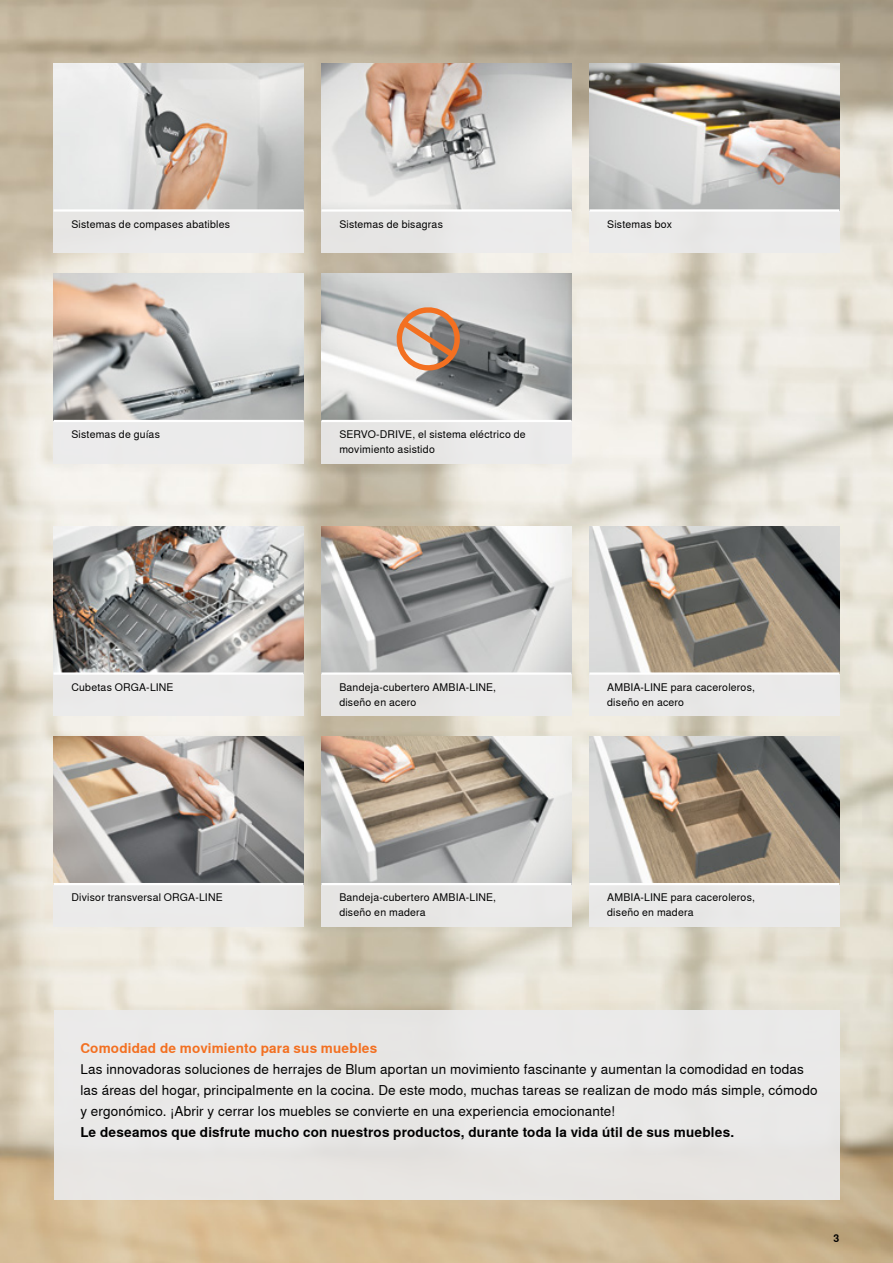
<style>
.page{position:relative;width:893px;height:1263px;background:#fff}
.page>*{position:absolute;margin:0;border:0;box-sizing:border-box;transform-origin:0 0}
.t1{font:13.5px/21px "Nimbus Sans Global";letter-spacing:.01em;color:#000}
.t2{font:700 13.5px "Nimbus Sans Global";letter-spacing:.015em;color:#000}
.t3{font:700 13.5px "Nimbus Sans Global";letter-spacing:.015em;color:#f37021}
.t4{font:10.5px/15px "Nimbus Sans Global";letter-spacing:.02em;color:#000}
.t5{font:700 10.5px "Nimbus Sans Global";color:#000}
</style>
<div class="page">
<img style="left:0;top:0;width:893px;height:1263px">
<div style="left:54px;top:1010px;width:785px;height:190px;background:#ebebec"></div>
<div style="left:321px;top:210px;width:250px;height:43px;background:#ebebec"></div>
<div style="left:54px;top:674px;width:250px;height:42px;background:#ebebec"></div>
<div style="left:321px;top:674px;width:250px;height:42px;background:#e7e6e5"></div>
<div style="left:321px;top:884px;width:250px;height:42px;background:#ebebec"></div>
<div style="left:589px;top:210px;width:250px;height:43px;background:#ebebec"></div>
<div style="left:321px;top:421px;width:250px;height:42px;background:#ebebec"></div>
<div style="left:589px;top:674px;width:250px;height:42px;background:#ebebec"></div>
<div style="left:54px;top:210px;width:250px;height:43px;background:#ebebec"></div>
<div style="left:54px;top:421px;width:250px;height:42px;background:#ebebec"></div>
<div style="left:589px;top:884px;width:250px;height:42px;background:#ebebec"></div>
<div style="left:54px;top:884px;width:250px;height:42px;background:#ebebec"></div>
<img style="left:321px;top:63px;width:250px;height:146px">
<img style="left:54px;top:526px;width:250px;height:148px">
<img style="left:321px;top:526px;width:250px;height:146px">
<img style="left:321px;top:737px;width:250px;height:146px">
<img style="left:589px;top:63px;width:250px;height:146px">
<img style="left:321px;top:274px;width:250px;height:146px">
<img style="left:589px;top:526px;width:250px;height:146px">
<img style="left:54px;top:63px;width:250px;height:146px">
<img style="left:54px;top:274px;width:250px;height:146px">
<img style="left:589px;top:737px;width:250px;height:146px">
<img style="left:54px;top:737px;width:250px;height:146px">
<svg style="left:397px;top:307px;width:63px;height:64px;background:#c49c83"></svg>
<hr style="left:321px;top:209px;width:250px;height:3px;background:#fff">
<hr style="left:54px;top:672px;width:249px;height:3px;background:#fff">
<hr style="left:321px;top:672px;width:250px;height:3px;background:#fff">
<hr style="left:321px;top:883px;width:250px;height:2px;background:#fff">
<hr style="left:589px;top:209px;width:250px;height:3px;background:#fff">
<hr style="left:321px;top:420px;width:250px;height:2px;background:#fff">
<hr style="left:589px;top:672px;width:250px;height:3px;background:#fff">
<hr style="left:54px;top:209px;width:250px;height:3px;background:#fff">
<hr style="left:54px;top:420px;width:250px;height:2px;background:#fff">
<hr style="left:589px;top:883px;width:250px;height:2px;background:#fff">
<hr style="left:54px;top:883px;width:250px;height:2px;background:#fff">
<p class="t4" style="left:71px;top:216px;width:160px">Sistemas de compases abatibles</p>
<p class="t4" style="left:71px;top:427px;width:90px">Sistemas de guías</p>
<p class="t4" style="left:339px;top:216px;width:105px">Sistemas de bisagras</p>
<p class="t4" style="left:339px;top:427px;width:188px">SERVO-DRIVE, el sistema eléctrico de movimiento asistido</p>
<p class="t4" style="left:607px;top:216px;width:66px">Sistemas box</p>
<p class="t4" style="left:71px;top:679px;width:104px">Cubetas ORGA-LINE</p>
<p class="t4" style="left:339px;top:679px;width:158px">Bandeja-cubertero AMBIA-LINE, diseño en acero</p>
<p class="t4" style="left:607px;top:679px;width:149px">AMBIA-LINE para caceroleros, diseño en acero</p>
<p class="t4" style="left:71px;top:890px;width:153px">Divisor transversal ORGA-LINE</p>
<p class="t4" style="left:339px;top:890px;width:158px">Bandeja-cubertero AMBIA-LINE, diseño en madera</p>
<p class="t4" style="left:607px;top:890px;width:149px">AMBIA-LINE para caceroleros, diseño en madera</p>
<p class="t3" style="left:80px;top:1037px;width:298px">Comodidad de movimiento para sus muebles</p>
<p class="t1" style="left:80px;top:1057px;width:739px">Las innovadoras soluciones de herrajes de Blum aportan un movimiento fascinante y aumentan la comodidad en todas las áreas del hogar, principalmente en la cocina. De este modo, muchas tareas se realizan de modo más simple, cómodo y ergonómico. ¡Abrir y cerrar los muebles se convierte en una experiencia emocionante!</p>
<p class="t2" style="left:80px;top:1121px;width:655px">Le deseamos que disfrute mucho con nuestros productos, durante toda la vida útil de sus muebles.</p>
<p class="t5" style="left:834px;top:1230px;width:7px">3</p>
</div>
